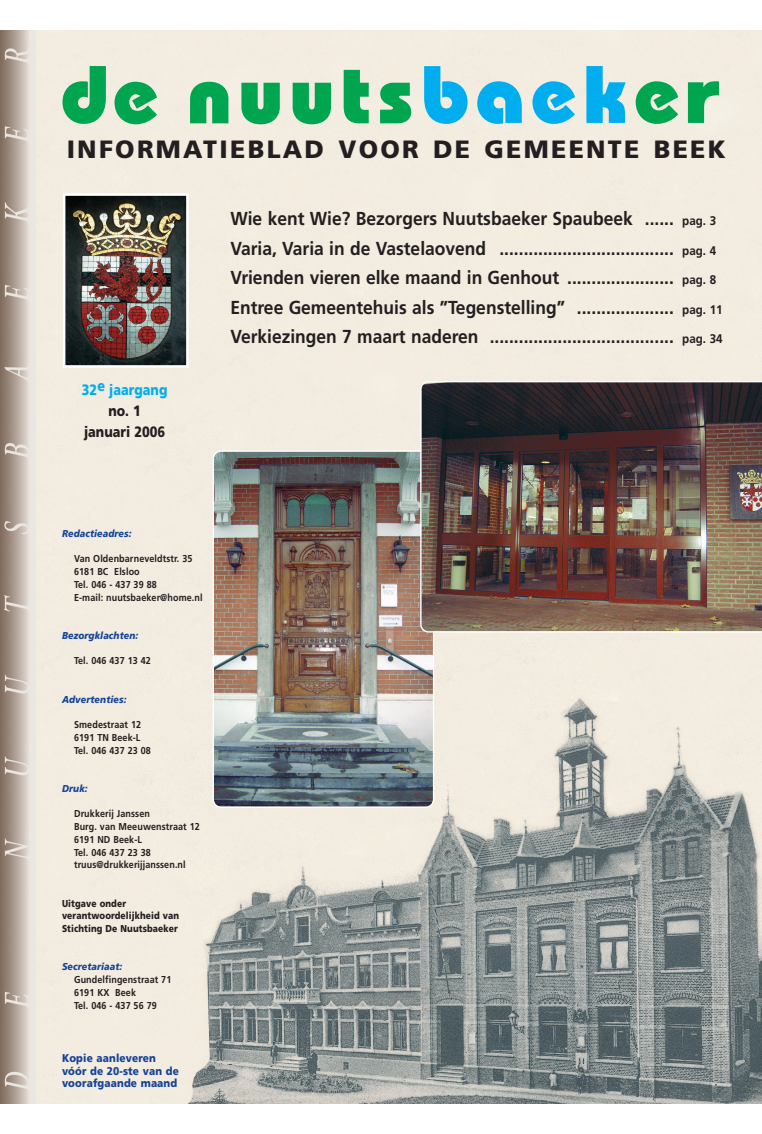
<style>
.page{position:relative;width:762px;height:1134px;background:#fff}
.page>*{position:absolute;margin:0;border:0;box-sizing:border-box;transform-origin:0 0}
.t1{font:900 25px "Frutiger";letter-spacing:.09em;color:#231f20}
.t2{font:700 18.75px/29.6px "Frutiger";color:#231f20;scale:.93 1}
.t3{font:900 15px/21.2px "Frutiger";color:#231f20;text-align:center;scale:.84 1}
.t4{font:900 15px "Frutiger";color:#00aeef;scale:.84 1}
.t5{font:900 11.25px/12.8px "Frutiger";letter-spacing:.01em;color:#154398;scale:.9 1}
.t6{font:700 10px/12.8px "Frutiger";letter-spacing:.01em;color:#231f20;scale:.9 1}
.t7{font:italic 900 10px "Frutiger";letter-spacing:.01em;color:#154398;scale:.9 1}
.t8{font:900 10px/12.8px "Frutiger";letter-spacing:.01em;color:#231f20;scale:.85 1}
.s1{font-size:12.5px}
</style>
<div class="page">
<img style="left:0;top:30px;width:762px;height:1074px">
<svg style="left:62px;top:66px;width:44px;height:58px;background:#53bd80"></svg>
<svg style="left:114px;top:82px;width:43px;height:42px;background:#49ba7b"></svg>
<svg style="left:190px;top:82px;width:38px;height:41px;background:#29b167"></svg>
<svg style="left:241px;top:83px;width:39px;height:41px;background:#2cb169"></svg>
<svg style="left:293px;top:83px;width:38px;height:41px;background:#28b067"></svg>
<svg style="left:344px;top:70px;width:25px;height:53px"></svg>
<svg style="left:380px;top:83px;width:31px;height:40px"></svg>
<svg style="left:424px;top:66px;width:43px;height:58px;background:#50c2e9"></svg>
<svg style="left:477px;top:81px;width:45px;height:43px;background:#3fbeeb"></svg>
<svg style="left:532px;top:81px;width:43px;height:43px;background:#4dc1ea"></svg>
<svg style="left:586px;top:66px;width:40px;height:57px;background:#47c0ea"></svg>
<svg style="left:636px;top:81px;width:42px;height:43px;background:#49ba7a"></svg>
<svg style="left:688px;top:81px;width:31px;height:42px"></svg>
<img style="left:66px;top:196px;width:120px;height:169px">
<div style="left:63px;top:193px;width:126px;height:175px;border:2px solid #fff"></div>
<img style="left:213px;top:450px;width:221px;height:358px">
<img style="left:420px;top:381px;width:342px;height:251px">
<h1 class="t1" style="left:67px;top:139px;width:661px">INFORMATIEBLAD VOOR DE GEMEENTE BEEK</h1>
<p class="t4" style="left:82px;top:384px;width:103px">32e jaargang</p>
<p class="t3" style="left:84px;top:401px;width:98px">no. 1 januari 2006</p>
<p class="t2" style="left:230px;top:205px;width:531px">Wie kent Wie? Bezorgers Nuutsbaeker Spaubeek ...... <span class="s1">pag. 3<br></span>Varia, Varia in de Vastelaovend .................................... <span class="s1">pag. 4<br></span>Vrienden vieren elke maand in Genhout ...................... <span class="s1">pag. 8<br></span>Entree Gemeentehuis als ”Tegenstelling” .................... <span class="s1">pag. 11<br></span>Verkiezingen 7 maart naderen ...................................... <span class="s1">pag. 34</span></p>
<p class="t7" style="left:62px;top:529px;width:79px">Redactieadres:</p>
<p class="t6" style="left:74px;top:553px;width:144px">Van Oldenbarneveldtstr. 35<br>6181 BC Elsloo<br>Tel. 046 - 437 39 88<br>E-mail: nuutsbaeker@home.nl</p>
<p class="t7" style="left:62px;top:631px;width:86px">Bezorgklachten:</p>
<p class="t6" style="left:74px;top:655px;width:87px">Tel. 046 437 13 42</p>
<p class="t7" style="left:62px;top:695px;width:73px">Advertenties:</p>
<p class="t6" style="left:74px;top:719px;width:87px">Smedestraat 12<br>6191 TN Beek-L<br>Tel. 046 437 23 08</p>
<p class="t7" style="left:62px;top:784px;width:30px">Druk:</p>
<p class="t6" style="left:74px;top:808px;width:141px">Drukkerij Janssen<br>Burg. van Meeuwenstraat 12<br>6191 ND Beek-L<br>Tel. 046 437 23 38 truus@drukkerijjanssen.nl</p>
<p class="t8" style="left:62px;top:897px;width:139px">Uitgave onder verantwoordelijkheid van<br>Stichting De Nuutsbaeker</p>
<p class="t7" style="left:62px;top:963px;width:69px">Secretariaat:</p>
<p class="t6" style="left:74px;top:974px;width:110px">Gundelfingenstraat 71<br>6191 KX Beek<br>Tel. 046 - 437 56 79</p>
<p class="t5" style="left:62px;top:1052px;width:131px">Kopie aanleveren vóór de 20-ste van de voorafgaande maand</p>
</div>
